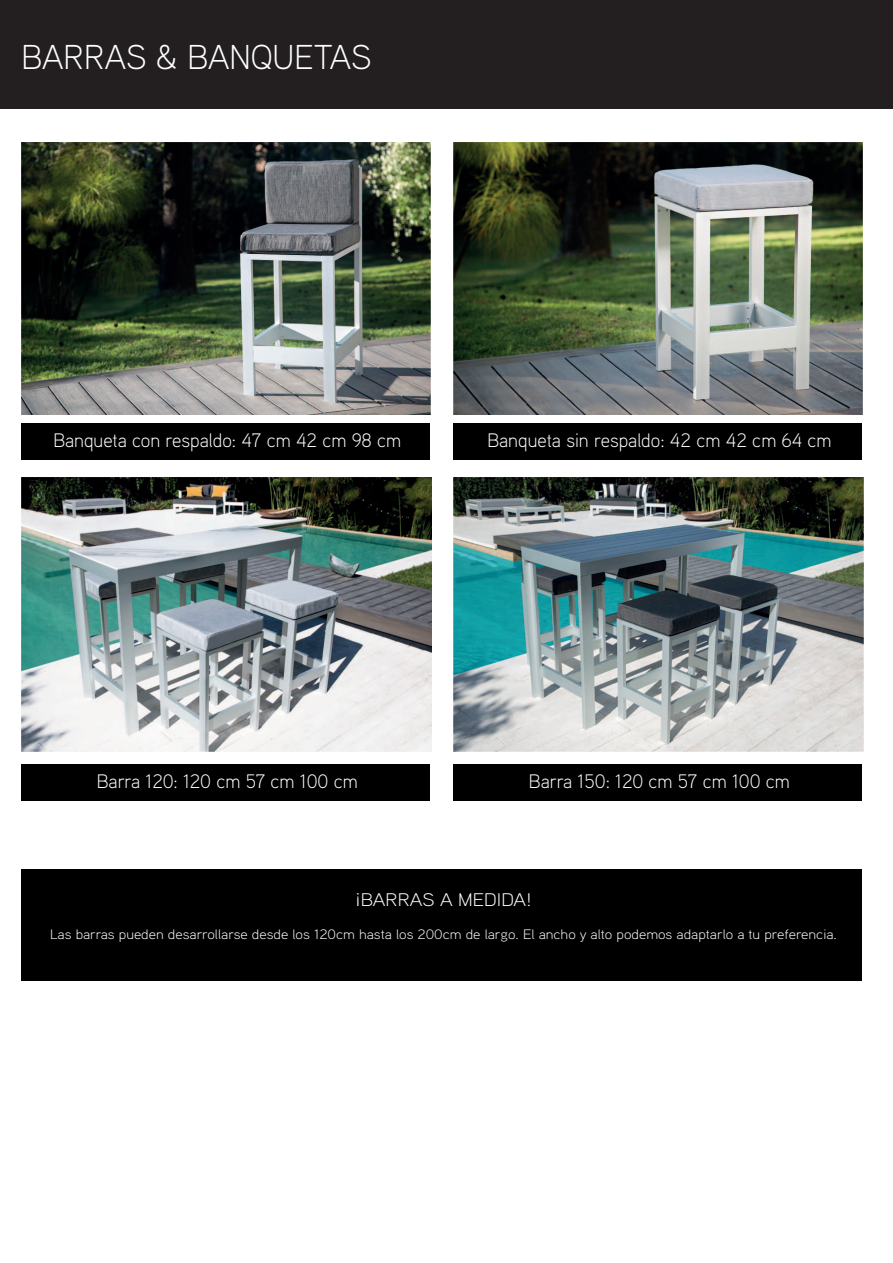
<style>
.page{position:relative;width:893px;height:1263px;background:#fff}
.page>*{position:absolute;margin:0;border:0;box-sizing:border-box;transform-origin:0 0}
.t1{font:300 34.5px "Aaux Pro";color:#fff}
.t2{font:300 19.5px "Aaux Pro";color:#fff}
.t3{font:300 18.3px "Aaux Pro";color:#fff;scale:1.12 1}
.t4{font:300 13.65px "Aaux Pro";color:#fff;scale:1.12 1}
</style>
<div class="page">
<div style="left:0;top:0;width:893px;height:108px;background:#231f20"></div>
<img style="left:21px;top:143px;width:409px;height:272px">
<img style="left:453px;top:143px;width:409px;height:272px">
<div style="left:22px;top:423px;width:408px;height:36px;background:#000001"></div>
<div style="left:454px;top:423px;width:408px;height:36px;background:#000001"></div>
<img style="left:21px;top:477px;width:411px;height:274px">
<img style="left:453px;top:477px;width:411px;height:274px">
<div style="left:22px;top:764px;width:408px;height:37px;background:#000001"></div>
<div style="left:454px;top:764px;width:408px;height:37px;background:#000001"></div>
<div style="left:22px;top:870px;width:840px;height:111px;background:#000001"></div>
<h1 class="t1" style="left:22px;top:37px;width:351px">BARRAS &amp; BANQUETAS</h1>
<p class="t2" style="left:53px;top:429px;width:349px">Banqueta con respaldo: 47 cm 42 cm 98 cm</p>
<p class="t2" style="left:487px;top:429px;width:346px">Banqueta sin respaldo: 42 cm 42 cm 64 cm</p>
<p class="t2" style="left:97px;top:770px;width:262px">Barra 120: 120 cm 57 cm 100 cm</p>
<p class="t2" style="left:529px;top:770px;width:262px">Barra 150: 120 cm 57 cm 100 cm</p>
<p class="t3" style="left:355px;top:890px;width:159px">°BARRAS A MEDIDA!</p>
<p class="t4" style="left:50px;top:927px;width:704px">Las barras pueden desarrollarse desde los 120cm hasta los 200cm de largo. El ancho y alto podemos adaptarlo a tu preferencia.</p>
</div>
